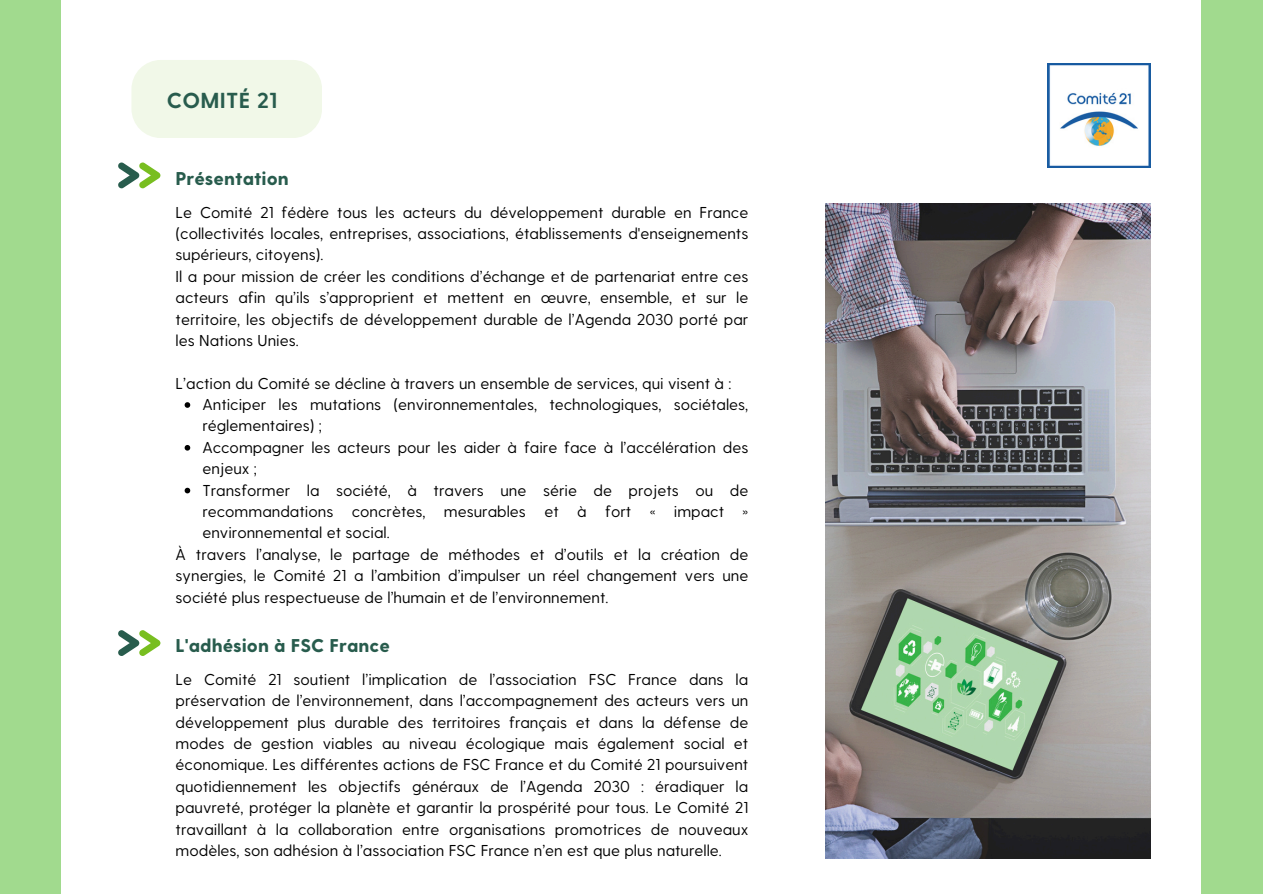
<style>
.page{position:relative;width:1263px;height:894px;background:#fff}
.page>*{position:absolute;margin:0;border:0;box-sizing:border-box;transform-origin:0 0}
.t1{font:700 21.75px "Greycliff CF";letter-spacing:.015em;color:#285c4d}
.t2{font:800 18.45px "Greycliff CF";color:#285c4d}
.t3{font:15.75px/21.3px "Greycliff CF";color:#000;text-align:justify}
</style>
<div class="page">
<div style="left:0;top:0;width:1263px;height:893px;background:#a1da8e"></div>
<div style="left:62px;top:0;width:1139px;height:893px;background:#fff"></div>
<svg style="left:118px;top:162px;width:43px;height:26px"></svg>
<svg style="left:118px;top:630px;width:43px;height:25px"></svg>
<div style="left:131px;top:60px;width:191px;height:78px;background:#f1f8e8;border-radius:29px"></div>
<img style="left:1047px;top:64px;width:104px;height:103px">
<svg style="left:185px;top:402px;width:5px;height:5px"></svg>
<svg style="left:185px;top:445px;width:5px;height:5px"></svg>
<svg style="left:185px;top:487px;width:5px;height:6px"></svg>
<img style="left:826px;top:203px;width:325px;height:655px">
<h1 class="t1" style="left:167px;top:86px;width:112px">COMITÉ 21</h1>
<p class="t2" style="left:176px;top:166px;width:115px">Présentation</p>
<h2 class="t3" style="left:176px;top:200px;width:574px">Le Comité 21 fédère tous les acteurs du développement durable en France (collectivités locales, entreprises, associations, établissements d'enseignements supérieurs, citoyens).</h2>
<p class="t3" style="left:176px;top:264px;width:574px">Il a pour mission de créer les conditions d’échange et de partenariat entre ces acteurs afin qu’ils s’approprient et mettent en œuvre, ensemble, et sur le territoire, les objectifs de développement durable de l’Agenda 2030 porté par les Nations Unies.</p>
<p class="t3" style="left:176px;top:371px;width:557px">L’action du Comité se décline à travers un ensemble de services, qui visent à :</p>
<p class="t3" style="left:202px;top:393px;width:547px">Anticiper les mutations (environnementales, technologiques, sociétales, réglementaires) ;</p>
<p class="t3" style="left:202px;top:435px;width:547px">Accompagner les acteurs pour les aider à faire face à l’accélération des enjeux ;</p>
<p class="t3" style="left:202px;top:478px;width:547px">Transformer la société, à travers une série de projets ou de recommandations concrètes, mesurables et à fort « impact » environnemental et social.</p>
<p class="t3" style="left:176px;top:542px;width:574px">À travers l’analyse, le partage de méthodes et d’outils et la création de synergies, le Comité 21 a l’ambition d’impulser un réel changement vers une société plus respectueuse de l’humain et de l’environnement.</p>
<h2 class="t2" style="left:176px;top:633px;width:216px">L'adhésion à FSC France</h2>
<p class="t3" style="left:176px;top:667px;width:574px">Le Comité 21 soutient l’implication de l’association FSC France dans la préservation de l’environnement, dans l’accompagnement des acteurs vers un développement plus durable des territoires français et dans la défense de modes de gestion viables au niveau écologique mais également social et économique. Les différentes actions de FSC France et du Comité 21 poursuivent quotidiennement les objectifs généraux de l’Agenda 2030 : éradiquer la pauvreté, protéger la planète et garantir la prospérité pour tous. Le Comité 21 travaillant à la collaboration entre organisations promotrices de nouveaux modèles, son adhésion à l’association FSC France n’en est que plus naturelle.</p>
</div>
